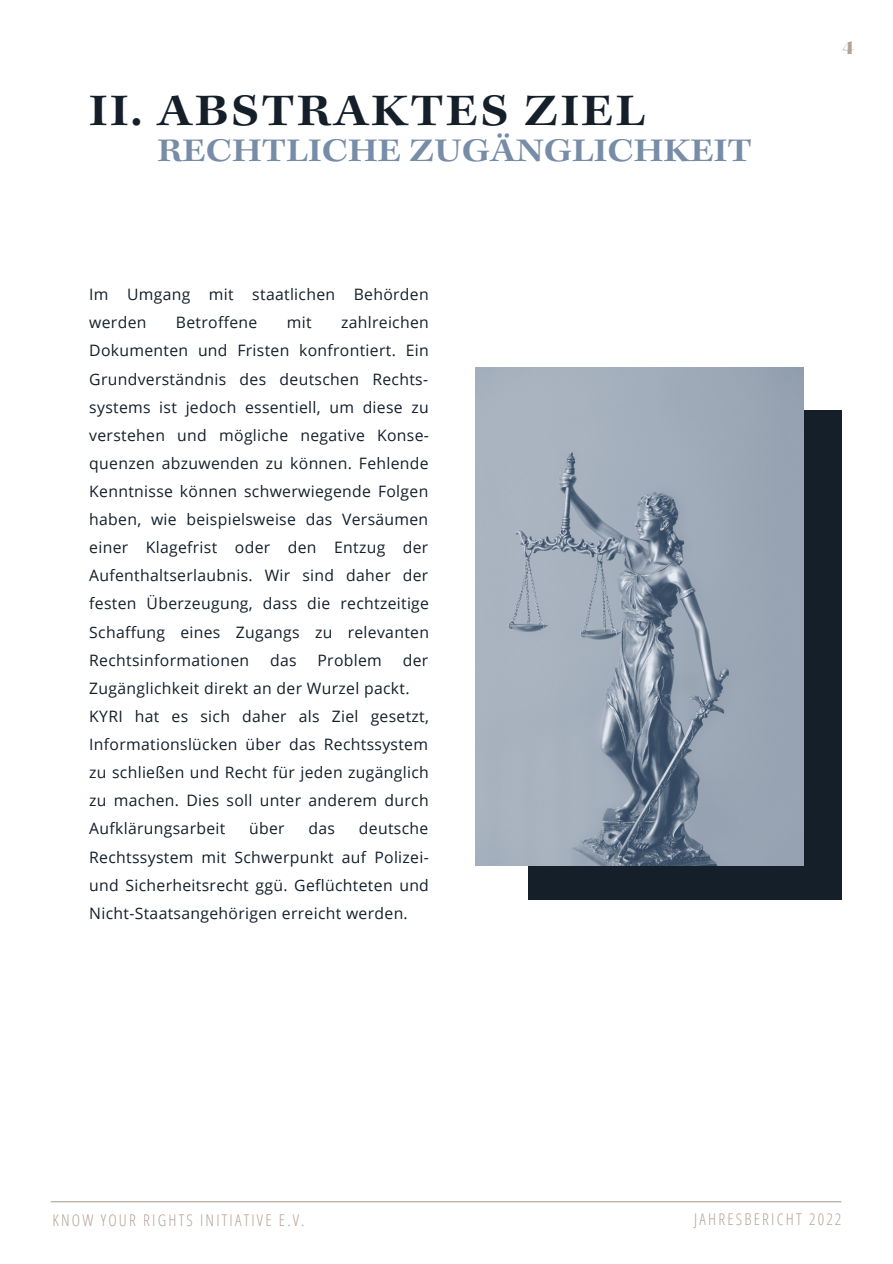
<style>
.page{position:relative;width:893px;height:1264px;background:#fff}
.page>*{position:absolute;margin:0;border:0;box-sizing:border-box;transform-origin:0 0}
.t1{font:600 expanded 45px "Kepler Std";letter-spacing:.05em;color:#141f2a}
.t2{font:600 expanded 33px "Kepler Std";color:#778ca7}
.t3{font:19.5px "Kepler Std Black Ext Disp";color:#b3a395}
.t4{font:300 16.2px "Open Sans Condensed";letter-spacing:.135em;color:#b3a395}
.t5{font:15.75px/28px "Open Sans";letter-spacing:.02em;color:#141f2a}
</style>
<div class="page">
<hr style="left:51px;top:1201px;width:790px;height:1px;background:#b3a395">
<div style="left:527px;top:410px;width:314px;height:489px;background:#141f2a"></div>
<img style="left:475px;top:368px;width:328px;height:497px">
<h1 class="t1" style="left:89px;top:94px;width:558px">II. ABSTRAKTES ZIEL</h1>
<h2 class="t2" style="left:157px;top:138px;width:596px">RECHTLICHE ZUGÄNGLICHKEIT</h2>
<p class="t5" style="left:89px;top:280px;width:341px">Im Umgang mit staatlichen Behörden werden</p>
<p class="t5" style="left:176px;top:308px;width:83px">Betroffene</p>
<p class="t5" style="left:287px;top:308px;width:26px">mit</p>
<p class="t5" style="left:89px;top:308px;width:341px;text-align:justify;text-indent:252px">zahlreichen Dokumenten und Fristen konfrontiert. Ein Grundverständnis des deutschen Rechts&shy;systems ist jedoch essentiell, um diese zu verstehen und mögliche negative Konse&shy;quenzen abzuwenden zu können. Fehlende Kenntnisse können schwerwiegende Folgen haben, wie beispielsweise das Versäumen einer Klagefrist oder den Entzug der Aufenthaltserlaubnis. Wir sind daher der festen Überzeugung, dass die rechtzeitige Schaffung eines Zugangs zu relevanten Rechtsinformationen</p>
<p class="t5" style="left:89px;top:645px;width:341px;text-indent:313px">der Zugänglichkeit direkt an der Wurzel packt.<br>KYRI hat es sich daher als Ziel gesetzt, Informationslücken über das Rechtssystem zu schließen und Recht für jeden zugänglich zu machen. Dies soll unter anderem durch Aufklärungsarbeit</p>
<p class="t5" style="left:270px;top:645px;width:28px">das</p>
<p class="t5" style="left:317px;top:645px;width:66px">Problem</p>
<p class="t5" style="left:89px;top:814px;width:341px;text-align:justify;text-indent:270px">deutsche Rechtssystem mit Schwerpunkt auf Polizei&shy;und Sicherheitsrecht ggü. Geflüchteten und Nicht-Staatsangehörigen erreicht werden.</p>
<p class="t5" style="left:249px;top:814px;width:37px">über</p>
<p class="t5" style="left:308px;top:814px;width:28px">das</p>
<p class="t3" style="left:842px;top:40px;width:13px">4</p>
<p class="t4" style="left:52px;top:1208px;width:254px">KNOW YOUR RIGHTS INITIATIVE E.V.</p>
<p class="t4" style="left:694px;top:1207px;width:149px">JAHRESBERICHT 2022</p>
</div>
